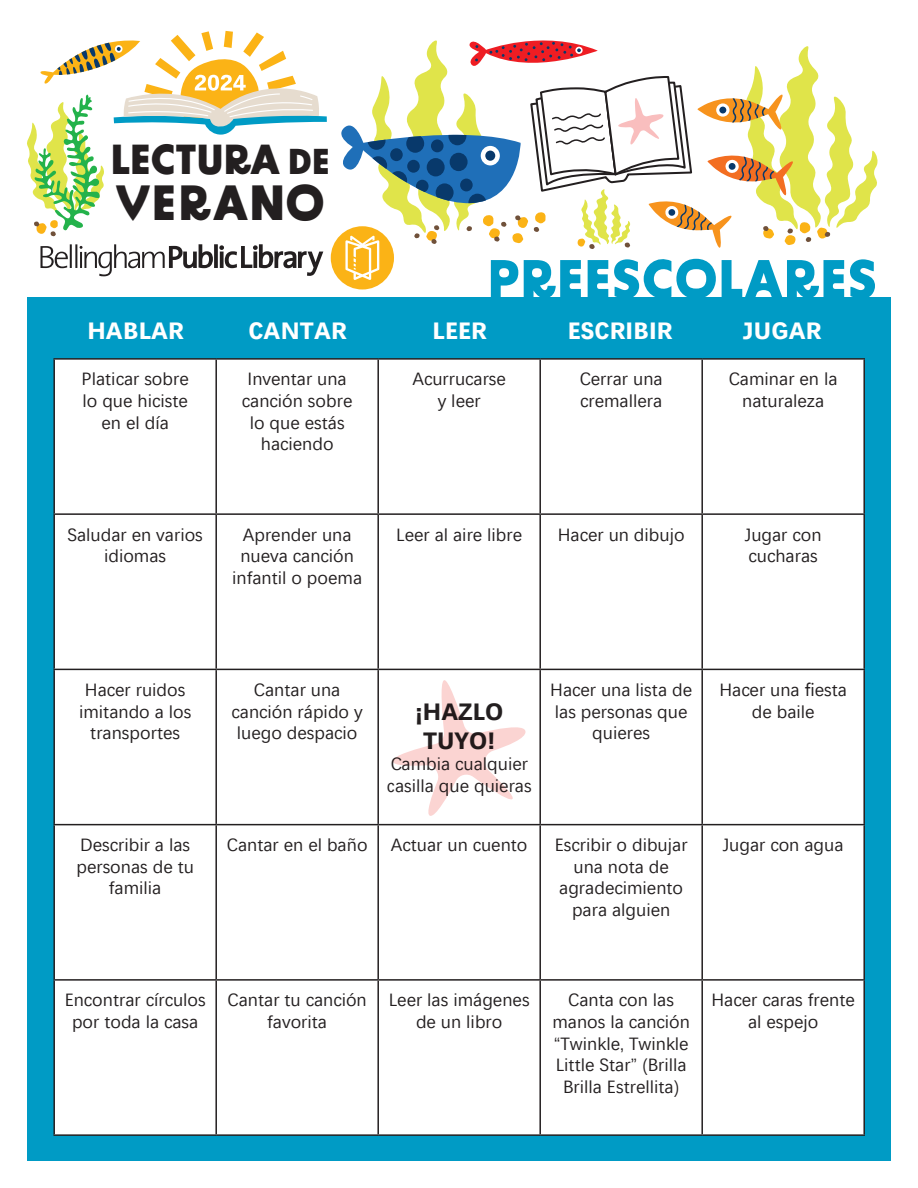
<style>
.page{position:relative;width:918px;height:1188px;background:#fff}
.page>*{position:absolute;margin:0;border:0;box-sizing:border-box;transform-origin:0 0}
.t1{font:700 54px "BD Supper";color:#009bc5}
.t2{font:700 49.5px "BD Supper";letter-spacing:.01em;color:#231f20}
.t3{font:700 42px "BD Supper";letter-spacing:-.01em;color:#231f20}
.t4{font:700 24px "Ebrima";letter-spacing:.01em;color:#fff}
.t5{font:700 24px/28.8px "Ebrima";color:#231f20;text-align:center}
.t6{font:18px/21.6px "Ebrima";color:#231f20;text-align:center}
.s1{font-size:36px}
</style>
<div class="page">
<div style="left:27px;top:297px;width:864px;height:864px;background:#009bc5"></div>
<div style="left:55px;top:360px;width:808px;height:774px;background:#fff"></div>
<hr style="left:53px;top:358px;width:163px;height:2px;background:#231f20">
<hr style="left:53px;top:360px;width:2px;height:153px;background:#231f20">
<hr style="left:216px;top:358px;width:162px;height:2px;background:#231f20">
<hr style="left:215px;top:360px;width:2px;height:153px;background:#231f20">
<hr style="left:378px;top:358px;width:162px;height:2px;background:#231f20">
<hr style="left:377px;top:360px;width:2px;height:153px;background:#231f20">
<hr style="left:540px;top:358px;width:162px;height:2px;background:#231f20">
<hr style="left:539px;top:360px;width:2px;height:153px;background:#231f20">
<hr style="left:702px;top:358px;width:163px;height:2px;background:#231f20">
<hr style="left:701px;top:360px;width:2px;height:153px;background:#231f20">
<hr style="left:863px;top:360px;width:2px;height:153px;background:#231f20">
<hr style="left:53px;top:513px;width:163px;height:2px;background:#231f20">
<hr style="left:53px;top:515px;width:2px;height:154px;background:#231f20">
<hr style="left:216px;top:513px;width:162px;height:2px;background:#231f20">
<hr style="left:215px;top:515px;width:2px;height:154px;background:#231f20">
<hr style="left:378px;top:513px;width:162px;height:2px;background:#231f20">
<hr style="left:377px;top:515px;width:2px;height:154px;background:#231f20">
<hr style="left:540px;top:513px;width:162px;height:2px;background:#231f20">
<hr style="left:539px;top:515px;width:2px;height:154px;background:#231f20">
<hr style="left:702px;top:513px;width:163px;height:2px;background:#231f20">
<hr style="left:701px;top:515px;width:2px;height:154px;background:#231f20">
<hr style="left:863px;top:515px;width:2px;height:154px;background:#231f20">
<hr style="left:53px;top:669px;width:163px;height:1px;background:#231f20">
<hr style="left:53px;top:670px;width:2px;height:154px;background:#231f20">
<hr style="left:216px;top:669px;width:162px;height:1px;background:#231f20">
<hr style="left:215px;top:670px;width:2px;height:154px;background:#231f20">
<hr style="left:378px;top:669px;width:162px;height:1px;background:#231f20">
<hr style="left:377px;top:670px;width:2px;height:154px;background:#231f20">
<hr style="left:540px;top:669px;width:162px;height:1px;background:#231f20">
<hr style="left:539px;top:670px;width:2px;height:154px;background:#231f20">
<hr style="left:702px;top:669px;width:163px;height:1px;background:#231f20">
<hr style="left:701px;top:670px;width:2px;height:154px;background:#231f20">
<hr style="left:863px;top:670px;width:2px;height:154px;background:#231f20">
<hr style="left:53px;top:824px;width:163px;height:1px;background:#231f20">
<hr style="left:53px;top:825px;width:2px;height:154px;background:#231f20">
<hr style="left:216px;top:824px;width:162px;height:1px;background:#231f20">
<hr style="left:215px;top:825px;width:2px;height:154px;background:#231f20">
<hr style="left:378px;top:824px;width:162px;height:1px;background:#231f20">
<hr style="left:377px;top:825px;width:2px;height:154px;background:#231f20">
<hr style="left:540px;top:824px;width:162px;height:1px;background:#231f20">
<hr style="left:539px;top:825px;width:2px;height:154px;background:#231f20">
<hr style="left:702px;top:824px;width:163px;height:1px;background:#231f20">
<hr style="left:701px;top:825px;width:2px;height:154px;background:#231f20">
<hr style="left:863px;top:825px;width:2px;height:154px;background:#231f20">
<hr style="left:53px;top:979px;width:163px;height:2px;background:#231f20">
<hr style="left:53px;top:981px;width:2px;height:153px;background:#231f20">
<hr style="left:216px;top:979px;width:162px;height:2px;background:#231f20">
<hr style="left:215px;top:981px;width:2px;height:153px;background:#231f20">
<hr style="left:378px;top:979px;width:162px;height:2px;background:#231f20">
<hr style="left:377px;top:981px;width:2px;height:153px;background:#231f20">
<hr style="left:540px;top:979px;width:162px;height:2px;background:#231f20">
<hr style="left:539px;top:981px;width:2px;height:153px;background:#231f20">
<hr style="left:702px;top:979px;width:163px;height:2px;background:#231f20">
<hr style="left:701px;top:981px;width:2px;height:153px;background:#231f20">
<hr style="left:863px;top:981px;width:2px;height:153px;background:#231f20">
<hr style="left:53px;top:1134px;width:163px;height:2px;background:#231f20">
<hr style="left:216px;top:1134px;width:162px;height:2px;background:#231f20">
<hr style="left:378px;top:1134px;width:162px;height:2px;background:#231f20">
<hr style="left:540px;top:1134px;width:162px;height:2px;background:#231f20">
<hr style="left:702px;top:1134px;width:163px;height:2px;background:#231f20">
<svg style="left:391px;top:678px;width:135px;height:139px;background:#fdf3f2"></svg>
<div style="left:331px;top:226px;width:63px;height:63px;background:#fbb316;border-radius:50%"></div>
<svg style="left:40px;top:246px;width:28px;height:22px"></svg>
<hr style="left:70px;top:244px;width:2px;height:24px;background:#231f20">
<hr style="left:75px;top:244px;width:2px;height:24px;background:#231f20">
<svg style="left:80px;top:244px;width:243px;height:32px"></svg>
<svg style="left:335px;top:40px;width:543px;height:240px"></svg>
<svg style="left:27px;top:31px;width:300px;height:206px"></svg>
<p class="t3" style="left:110px;top:133px;width:221px">LECTURA <span class="s1">DE</span></p>
<p class="t2" style="left:115px;top:172px;width:211px">VERANO</p>
<p class="t1" style="left:487px;top:246px;width:392px">PREESCOLARES</p>
<p class="t4" style="left:87px;top:311px;width:98px">HABLAR</p>
<p class="t4" style="left:248px;top:311px;width:100px">CANTAR</p>
<p class="t4" style="left:433px;top:311px;width:56px">LEER</p>
<p class="t4" style="left:568px;top:311px;width:106px">ESCRIBIR</p>
<p class="t4" style="left:743px;top:311px;width:80px">JUGAR</p>
<p class="t6" style="left:82px;top:368px;width:109px">Platicar sobre lo que hiciste en el día</p>
<p class="t6" style="left:242px;top:368px;width:112px">Inventar una canción sobre lo que estás haciendo</p>
<p class="t6" style="left:412px;top:368px;width:95px">Acurrucarse</p>
<p class="t6" style="left:438px;top:389px;width:45px">y leer</p>
<p class="t6" style="left:580px;top:368px;width:84px;text-align:left">Cerrar una cremallera</p>
<p class="t6" style="left:729px;top:368px;width:110px">Caminar en la naturaleza</p>
<p class="t6" style="left:68px;top:523px;width:137px">Saludar en varios idiomas</p>
<p class="t6" style="left:232px;top:523px;width:131px">Aprender una nueva canción infantil o poema</p>
<p class="t6" style="left:396px;top:523px;width:128px">Leer al aire libre</p>
<p class="t6" style="left:558px;top:523px;width:128px">Hacer un dibujo</p>
<p class="t6" style="left:745px;top:523px;width:78px;text-align:left">Jugar con cucharas</p>
<p class="t6" style="left:85px;top:678px;width:102px">Hacer ruidos</p>
<p class="t6" style="left:79px;top:700px;width:114px">imitando a los transportes</p>
<p class="t6" style="left:232px;top:678px;width:133px">Cantar una canción rápido y luego despacio</p>
<p class="t5" style="left:415px;top:696px;width:90px">¡HAZLO<br>TUYO!</p>
<p class="t6" style="left:387px;top:753px;width:147px;text-align:left">Cambia cualquier casilla que quieras</p>
<p class="t6" style="left:550px;top:678px;width:143px">Hacer una lista de las personas que quieres</p>
<p class="t6" style="left:719px;top:678px;width:129px">Hacer una fiesta de baile</p>
<p class="t6" style="left:76px;top:833px;width:119px">Describir a las personas de tu familia</p>
<p class="t6" style="left:227px;top:833px;width:142px">Cantar en el baño</p>
<p class="t6" style="left:391px;top:833px;width:138px">Actuar un cuento</p>
<p class="t6" style="left:555px;top:833px;width:134px">Escribir o dibujar una nota de agradecimiento para alguien</p>
<p class="t6" style="left:723px;top:833px;width:122px">Jugar con agua</p>
<p class="t6" style="left:65px;top:989px;width:143px">Encontrar círculos por toda la casa</p>
<p class="t6" style="left:228px;top:989px;width:141px">Cantar tu canción favorita</p>
<p class="t6" style="left:389px;top:989px;width:142px">Leer las imágenes de un libro</p>
<p class="t6" style="left:552px;top:989px;width:139px">Canta con las manos la canción “Twinkle, Twinkle<br>Little Star” (Brilla<br>Brilla Estrellita)</p>
<p class="t6" style="left:712px;top:989px;width:145px">Hacer caras frente al espejo</p>
</div>
